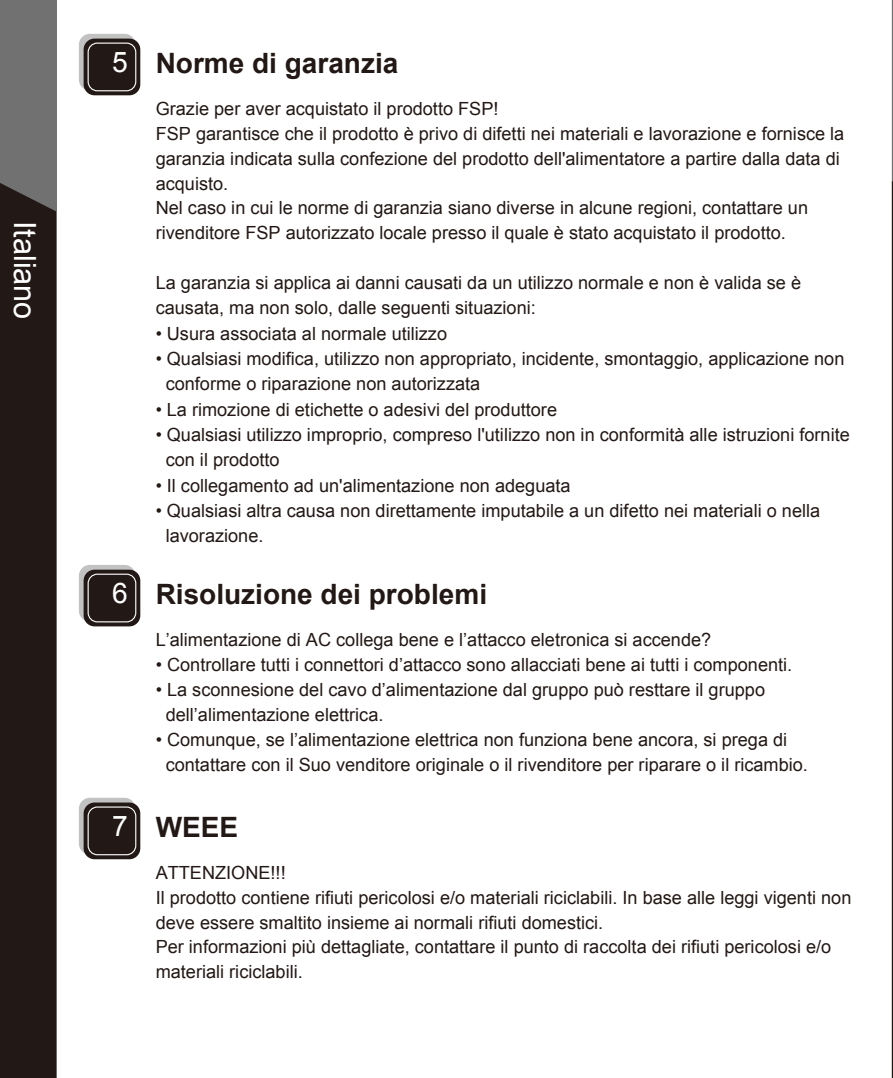
<style>
.page{position:relative;width:893px;height:1078px;background:#fff}
.page>*{position:absolute;margin:0;border:0;box-sizing:border-box;transform-origin:0 0}
.t1{font:30.8px "Arial";color:#fff}
.t2{font:28.4px "Arial";color:#fff}
.t3{font:700 28px "Arial";color:#221815}
.t4{font:18px/24.8px "Arial";color:#221815}
</style>
<div class="page">
<div style="left:0;top:0;width:56px;height:1077px;background:#727171"></div>
<div style="left:0;top:183px;width:56px;height:894px;background:#221815"></div>
<svg style="left:79px;top:34px;width:57px;height:56px"></svg>
<div style="left:84px;top:39px;width:56px;height:56px;background:#221815;border-radius:11px"></div>
<div style="left:88px;top:43px;width:48px;height:48px;border:1px solid #fff;border-radius:9px"></div>
<svg style="left:79px;top:564px;width:57px;height:57px"></svg>
<div style="left:84px;top:569px;width:56px;height:57px;background:#221815;border-radius:11px"></div>
<div style="left:88px;top:573px;width:48px;height:49px;border:1px solid #fff;border-radius:9px"></div>
<svg style="left:79px;top:797px;width:57px;height:57px"></svg>
<div style="left:84px;top:802px;width:56px;height:57px;background:#221815;border-radius:11px"></div>
<div style="left:88px;top:806px;width:48px;height:49px;border:1px solid #fff;border-radius:9px"></div>
<hr style="left:892px;top:0;width:1px;height:1077px;background:#727171">
<svg style="left:892px;top:181px;width:1px;height:896px"></svg>
<h1 class="t1" style="left:45px;top:221px;width:100px;rotate:90deg">Italiano</h1>
<h2 class="t2" style="left:112px;top:44px;width:17px">5</h2>
<h3 class="t3" style="left:156px;top:45px;width:244px">Norme di garanzia</h3>
<p class="t4" style="left:156px;top:96px;width:690px">Grazie per aver acquistato il prodotto FSP!<br>FSP garantisce che il prodotto è privo di difetti nei materiali e lavorazione e fornisce la garanzia indicata sulla confezione del prodotto dell'alimentatore a partire dalla data di acquisto.<br>Nel caso in cui le norme di garanzia siano diverse in alcune regioni, contattare un rivenditore FSP autorizzato locale presso il quale è stato acquistato il prodotto.</p>
<p class="t4" style="left:156px;top:271px;width:647px">La garanzia si applica ai danni causati da un utilizzo normale e non è valida se è causata, ma non solo, dalle seguenti situazioni:</p>
<p class="t4" style="left:156px;top:321px;width:293px">• Usura associata al normale utilizzo</p>
<p class="t4" style="left:166px;top:347px;width:680px;text-indent:-10px">• Qualsiasi modifica, utilizzo non appropriato, incidente, smontaggio, applicazione non conforme o riparazione non autorizzata</p>
<p class="t4" style="left:156px;top:397px;width:403px">• La rimozione di etichette o adesivi del produttore</p>
<p class="t4" style="left:166px;top:422px;width:686px;text-indent:-10px">• Qualsiasi utilizzo improprio, compreso l'utilizzo non in conformità alle istruzioni fornite con il prodotto</p>
<p class="t4" style="left:156px;top:473px;width:416px">• Il collegamento ad un'alimentazione non adeguata</p>
<p class="t4" style="left:166px;top:498px;width:656px;text-indent:-10px">• Qualsiasi altra causa non direttamente imputabile a un difetto nei materiali o nella lavorazione.</p>
<h2 class="t2" style="left:112px;top:574px;width:17px">6</h2>
<h3 class="t3" style="left:156px;top:576px;width:333px">Risoluzione dei problemi</h3>
<p class="t4" style="left:156px;top:627px;width:557px">L’alimentazione di AC collega bene e l’attacco eletronica si accende?</p>
<p class="t4" style="left:156px;top:652px;width:638px">• Controllare tutti i connettori d’attacco sono allacciati bene ai tutti i componenti.</p>
<p class="t4" style="left:166px;top:677px;width:601px;text-indent:-10px">• La sconnesione del cavo d’alimentazione dal gruppo può resttare il gruppo dell’alimentazione elettrica.</p>
<p class="t4" style="left:166px;top:726px;width:644px;text-indent:-10px">• Comunque, se l’alimentazione elettrica non funziona bene ancora, si prega di contattare con il Suo venditore originale o il rivenditore per riparare o il ricambio.</p>
<h2 class="t2" style="left:112px;top:807px;width:17px">7</h2>
<h3 class="t3" style="left:156px;top:808px;width:84px">WEEE</h3>
<p class="t4" style="left:156px;top:859px;width:697px">ATTENZIONE!!!<br>Il prodotto contiene rifiuti pericolosi e/o materiali riciclabili. In base alle leggi vigenti non deve essere smaltito insieme ai normali rifiuti domestici.<br>Per informazioni più dettagliate, contattare il punto di raccolta dei rifiuti pericolosi e/o materiali riciclabili.</p>
</div>
